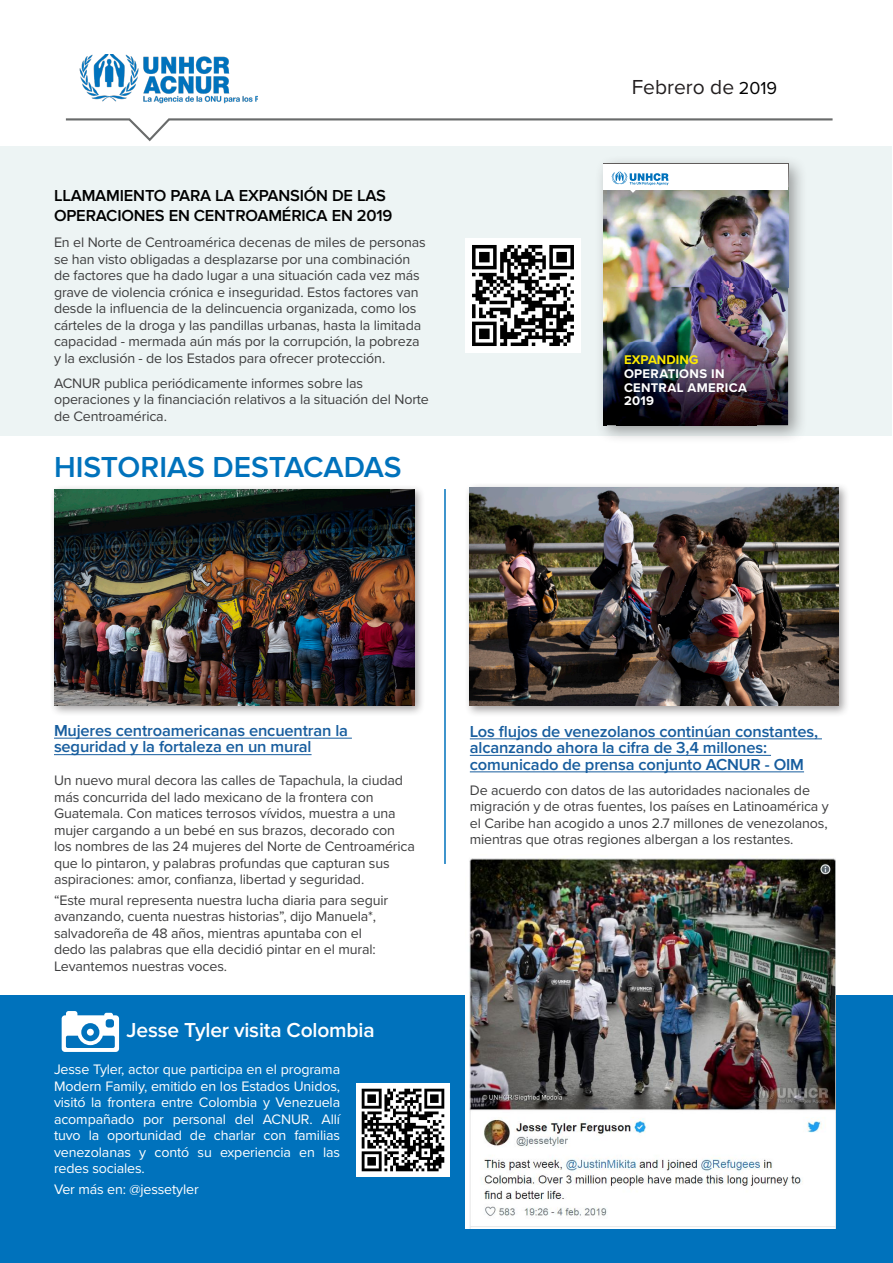
<style>
.page{position:relative;width:893px;height:1263px;background:#fff}
.page>*{position:absolute;margin:0;border:0;box-sizing:border-box;transform-origin:0 0}
.t1{font:600 30px "Proxima Nova";letter-spacing:-.005em;color:#0072bc}
.t2{font:600 21px "Proxima Nova";letter-spacing:-.01em;color:#fff}
.t3{font:21px "Proxima Nova";color:#231f20}
.t4{font:600 16.5px/16.5px "Proxima Nova";letter-spacing:-.01em;color:#175d9e}
.t5{font:600 16.5px/19.8px "Proxima Nova";letter-spacing:-.01em;color:#000}
.t6{font:14.25px/16.5px "Proxima Nova";letter-spacing:-.01em;color:#3e3e3f}
.t7{font:14.25px/16.5px "Proxima Nova";letter-spacing:-.01em;color:#fff;text-align:justify}
.t8{font:700 13.05px/13.6px "Proxima Nova";letter-spacing:.025em;color:#fff}
.s1{font-size:18px;color:#000}
.s2{font-size:25.5px;color:#fff}
.s3{color:#fdea00}
</style>
<div class="page">
<hr style="left:0;top:448px;width:1px;height:345px;background:#8a8c8f">
<div style="left:0;top:147px;width:892px;height:289px;background:#edf4f4"></div>
<hr style="left:470px;top:739px;width:352px;height:1px;background:#175d9e">
<hr style="left:470px;top:755px;width:301px;height:1px;background:#175d9e">
<hr style="left:470px;top:772px;width:334px;height:1px;background:#175d9e">
<div style="left:595px;top:155px;width:212px;height:290px;background:#231f20;opacity:.43"></div>
<img style="left:604px;top:218px;width:184px;height:69px">
<img style="left:606px;top:189px;width:182px;height:29px">
<img style="left:604px;top:189px;width:2px;height:29px">
<img style="left:606px;top:287px;width:182px;height:64px">
<img style="left:756px;top:351px;width:32px;height:74px">
<img style="left:606px;top:351px;width:11px;height:74px">
<img style="left:617px;top:418px;width:139px;height:7px">
<img style="left:604px;top:287px;width:2px;height:138px">
<img style="left:612px;top:343px;width:146px;height:75px">
<div style="left:604px;top:164px;width:184px;height:25px;background:#fff"></div>
<svg style="left:611px;top:171px;width:57px;height:22px"></svg>
<div style="left:465px;top:482px;width:385px;height:235px;background:#231f20;opacity:.43"></div>
<img style="left:470px;top:487px;width:369px;height:219px">
<div style="left:49px;top:484px;width:377px;height:233px;background:#231f20;opacity:.43"></div>
<img style="left:54px;top:489px;width:361px;height:217px">
<div style="left:0;top:995px;width:893px;height:268px;background:#0072bc"></div>
<img style="left:466px;top:858px;width:370px;height:370px">
<hr style="left:54px;top:738px;width:298px;height:1px;background:#175d9e">
<hr style="left:54px;top:754px;width:258px;height:1px;background:#175d9e">
<svg style="left:65px;top:118px;width:768px;height:24px"></svg>
<img style="left:466px;top:238px;width:114px;height:115px">
<svg style="left:62px;top:1011px;width:57px;height:41px"></svg>
<img style="left:356px;top:1083px;width:94px;height:94px">
<hr style="left:444px;top:489px;width:2px;height:375px;background:#0072bc">
<img style="left:65px;top:54px;width:192px;height:65px">
<p class="t5" style="left:54px;top:186px;width:340px">LLAMAMIENTO PARA LA EXPANSIÓN DE LAS<br>OPERACIONES EN CENTROAMÉRICA EN 2019</p>
<p class="t6" style="left:54px;top:234px;width:373px">En el Norte de Centroamérica decenas de miles de personas se han visto obligadas a desplazarse por una combinación de factores que ha dado lugar a una situación cada vez más grave de violencia crónica e inseguridad. Estos factores van desde la influencia de la delincuencia organizada, como los cárteles de la droga y las pandillas urbanas, hasta la limitada capacidad - mermada aún más por la corrupción, la pobreza y la exclusión - de los Estados para ofrecer protección.</p>
<p class="t6" style="left:54px;top:374px;width:376px">ACNUR publica periódicamente informes sobre las operaciones y la financiación relativos a la situación del Norte de Centroamérica.</p>
<p class="t1" style="left:54px;top:449px;width:349px">HISTORIAS DESTACADAS</p>
<p class="t3" style="left:632px;top:71px;width:201px">Febrero de <span class="s1">2019</span><span class="s2">2019</span></p>
<p class="t8" style="left:624px;top:354px;width:125px"><span class="s3">EXPANDING<br></span>OPERATIONS IN<br>CENTRAL AMERICA<br>2019</p>
<p class="t4" style="left:54px;top:723px;width:295px">Mujeres centroamericanas encuentran la seguridad y la fortaleza en un mural</p>
<p class="t6" style="left:54px;top:771px;width:362px">Un nuevo mural decora las calles de Tapachula, la ciudad más concurrida del lado mexicano de la frontera con Guatemala. Con matices terrosos vívidos, muestra a una mujer cargando a un bebé en sus brazos, decorado con los nombres de las 24 mujeres del Norte de Centroamérica que lo pintaron, y palabras profundas que capturan sus aspiraciones: amor, confianza, libertad y seguridad.</p>
<p class="t6" style="left:54px;top:891px;width:336px">“Este mural representa nuestra lucha diaria para seguir avanzando, cuenta nuestras historias”, dijo Manuela*, salvadoreña de 48 años, mientras apuntaba con el dedo las palabras que ella decidió pintar en el mural:<br>Levantemos nuestras voces.</p>
<p class="t2" style="left:127px;top:1018px;width:249px">Jesse Tyler visita Colombia</p>
<p class="t7" style="left:54px;top:1061px;width:288px">Jesse Tyler, actor que participa en el programa Modern Family, emitido en los Estados Unidos, visitó la frontera entre Colombia y Venezuela acompañado por personal del ACNUR. Allí tuvo la oportunidad de charlar con familias venezolanas y contó su experiencia en las redes sociales.</p>
<p class="t7" style="left:54px;top:1180px;width:146px">Ver más en: @jessetyler</p>
<p class="t4" style="left:470px;top:724px;width:350px">Los flujos de venezolanos continúan constantes, alcanzando ahora la cifra de 3,4 millones: comunicado de prensa conjunto ACNUR - OIM</p>
<p class="t6" style="left:470px;top:781px;width:360px">De acuerdo con datos de las autoridades nacionales de migración y de otras fuentes, los países en Latinoamérica y el Caribe han acogido a unos 2.7 millones de venezolanos, mientras que otras regiones albergan a los restantes.</p>
</div>
